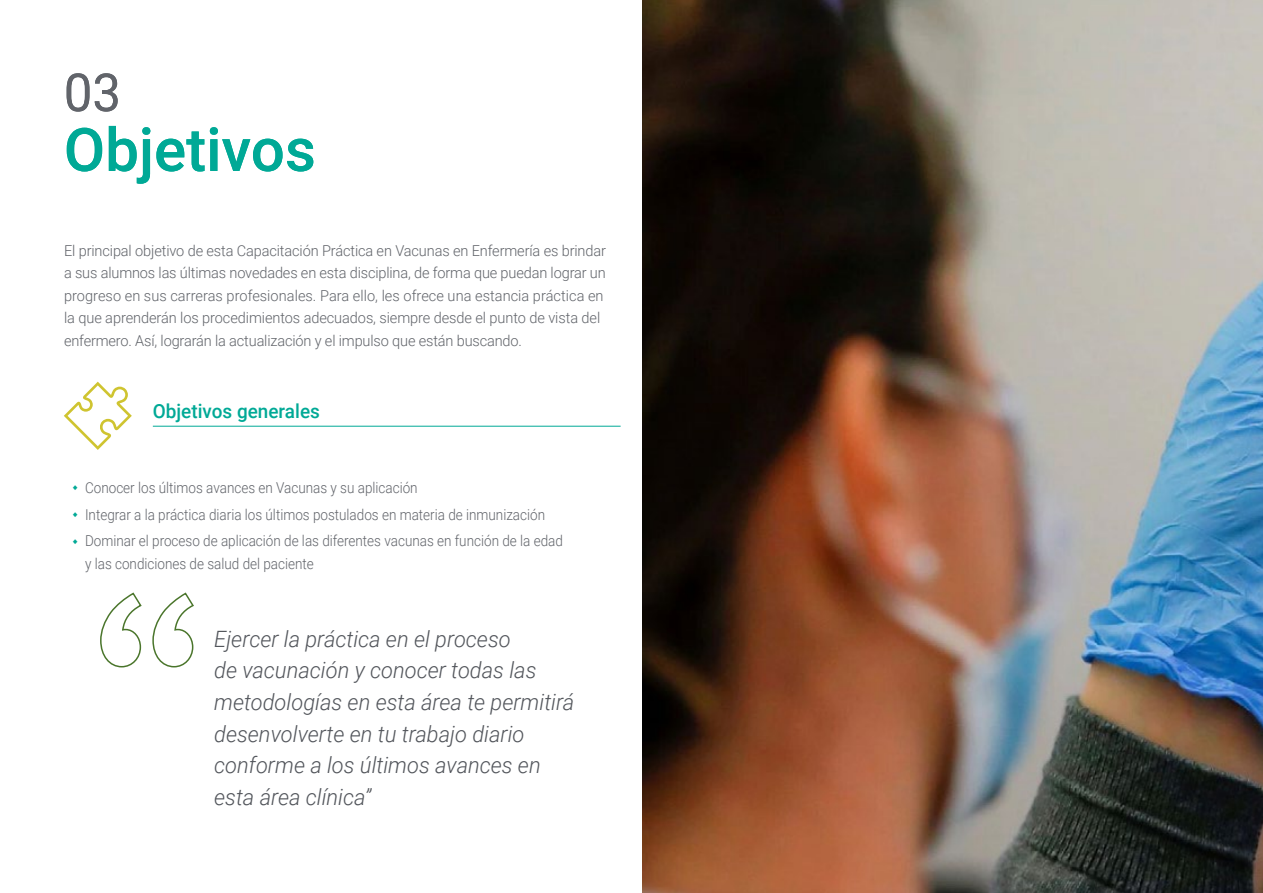
<style>
.page{position:relative;width:1263px;height:893px;background:#fff}
.page>*{position:absolute;margin:0;border:0;box-sizing:border-box;transform-origin:0 0}
.t1{font:500 60px "Roboto";color:#00a996}
.t2{font:52.5px "Roboto";color:#61646a}
.t3{font:italic 300 22.5px/31.5px "Roboto";color:#52555b}
.t4{font:500 19.5px "Roboto";color:#00a996}
.t5{font:300 15px/22.5px "Roboto";letter-spacing:-.005em;color:#61646a}
.t6{font:300 15px/26.7px "Roboto";letter-spacing:-.005em;color:#61646a;scale:.9 1}
</style>
<div class="page">
<svg style="left:100px;top:592px;width:94px;height:76px"></svg>
<img style="left:642px;top:0;width:621px;height:893px">
<hr style="left:153px;top:426px;width:468px;height:1px;background:#00a996">
<svg style="left:64px;top:382px;width:68px;height:68px"></svg>
<h2 class="t2" style="left:64px;top:56px;width:59px">03</h2>
<h1 class="t1" style="left:64px;top:108px;width:254px">Objetivos</h1>
<p class="t5" style="left:64px;top:239px;width:543px">El principal objetivo de esta Capacitación Práctica en Vacunas en Enfermería es brindar a sus alumnos las últimas novedades en esta disciplina, de forma que puedan lograr un progreso en sus carreras profesionales. Para ello, les ofrece una estancia práctica en la que aprenderán los procedimientos adecuados, siempre desde el punto de vista del enfermero. Así, lograrán la actualización y el impulso que están buscando.</p>
<h3 class="t4" style="left:153px;top:397px;width:169px">Objetivos generales</h3>
<p class="t6" style="left:85px;top:474px;width:532px">Conocer los últimos avances en Vacunas y su aplicación<br>Integrar a la práctica diaria los últimos postulados en materia de inmunización<br>Dominar el proceso de aplicación de las diferentes vacunas en función de la edad</p>
<p class="t6" style="left:85px;top:550px;width:256px">y las condiciones de salud del paciente</p>
<h3 class="t3" style="left:214px;top:622px;width:362px">Ejercer la práctica en el proceso<br>de vacunación y conocer todas las metodologías en esta área te permitirá desenvolverte en tu trabajo diario conforme a los últimos avances en esta área clínica”</h3>
</div>
